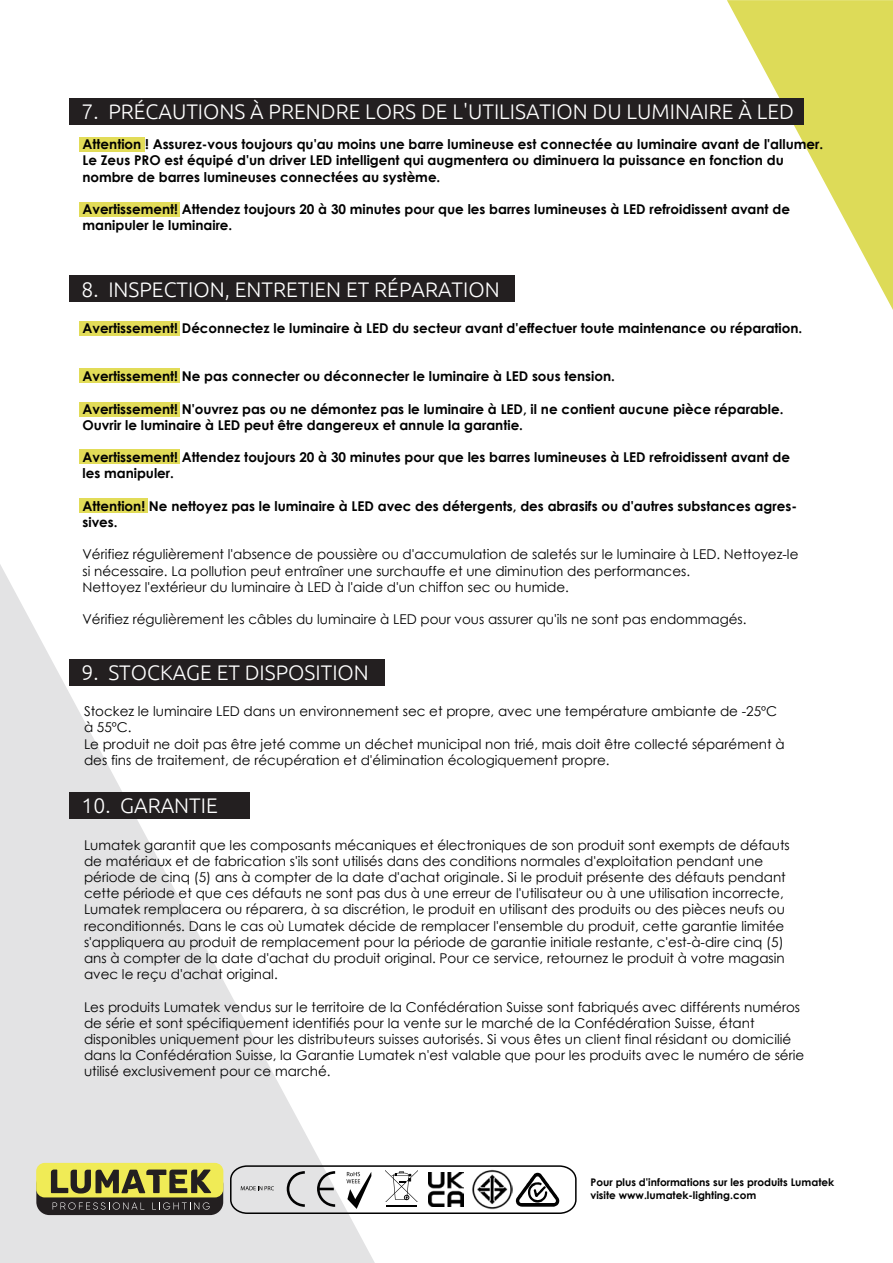
<style>
.page{position:relative;width:893px;height:1263px;background:#fff}
.page>*{position:absolute;margin:0;border:0;box-sizing:border-box;transform-origin:0 0}
.t1{font:300 21.15px "Ubuntu";color:#fff}
.t2{font:13.5px/16.2px "Century Gothic";color:#010101}
.t3{font:700 13.5px/16.2px "Century Gothic";color:#010101}
.t4{font:700 10.5px/12.6px "Century Gothic";color:#010101}
</style>
<div class="page">
<svg style="left:0;top:564px;width:375px;height:699px"></svg>
<svg style="left:727px;top:0;width:165px;height:308px;fill:#dddb5a"></svg>
<div style="left:79px;top:138px;width:66px;height:14px;background:#e2dc58"></div>
<div style="left:79px;top:202px;width:101px;height:15px;background:#e2dc58"></div>
<div style="left:79px;top:321px;width:101px;height:15px;background:#e2dc58"></div>
<div style="left:79px;top:369px;width:101px;height:14px;background:#e2dc58"></div>
<div style="left:79px;top:402px;width:101px;height:15px;background:#e2dc58"></div>
<div style="left:79px;top:450px;width:101px;height:14px;background:#e2dc58"></div>
<div style="left:79px;top:499px;width:69px;height:14px;background:#e2dc58"></div>
<div style="left:69px;top:98px;width:734px;height:27px;background:#231f20"></div>
<div style="left:69px;top:659px;width:315px;height:27px;background:#231f20"></div>
<div style="left:69px;top:275px;width:446px;height:27px;background:#231f20"></div>
<div style="left:69px;top:792px;width:181px;height:27px;background:#231f20"></div>
<div style="left:36px;top:1171px;width:187px;height:44px;background:#231f20;border-radius:13px"></div>
<div style="left:36px;top:1163px;width:187px;height:34px;background:#f0eb56;border-radius:8px"></div>
<svg style="left:51px;top:1170px;width:160px;height:24px"></svg>
<svg style="left:53px;top:1202px;width:91px;height:8px"></svg>
<svg style="left:152px;top:1202px;width:58px;height:8px"></svg>
<svg style="left:229px;top:1165px;width:348px;height:50px"></svg>
<h1 class="t1" style="left:82px;top:99px;width:713px">7. PRÉCAUTIONS À PRENDRE LORS DE L'UTILISATION DU LUMINAIRE À LED</h1>
<p class="t3" style="left:82px;top:136px;width:742px">Attention ! Assurez-vous toujours qu'au moins une barre lumineuse est connectée au luminaire avant de l'allumer.<br>Le Zeus PRO est équipé d'un driver LED intelligent qui augmentera ou diminuera la puissance en fonction du nombre de barres lumineuses connectées au système.</p>
<p class="t3" style="left:82px;top:200px;width:709px">Avertissement! Attendez toujours 20 à 30 minutes pour que les barres lumineuses à LED refroidissent avant de manipuler le luminaire.</p>
<h1 class="t1" style="left:82px;top:276px;width:419px">8. INSPECTION, ENTRETIEN ET RÉPARATION</h1>
<p class="t3" style="left:82px;top:319px;width:721px">Avertissement! Déconnectez le luminaire à LED du secteur avant d'effectuer toute maintenance ou réparation.</p>
<p class="t3" style="left:82px;top:368px;width:534px">Avertissement! Ne pas connecter ou déconnecter le luminaire à LED sous tension.</p>
<p class="t3" style="left:82px;top:400px;width:702px">Avertissement! N'ouvrez pas ou ne démontez pas le luminaire à LED, il ne contient aucune pièce réparable.<br>Ouvrir le luminaire à LED peut être dangereux et annule la garantie.</p>
<p class="t3" style="left:82px;top:449px;width:709px">Avertissement! Attendez toujours 20 à 30 minutes pour que les barres lumineuses à LED refroidissent avant de les manipuler.</p>
<p class="t3" style="left:82px;top:497px;width:716px">Attention! Ne nettoyez pas le luminaire à LED avec des détergents, des abrasifs ou d'autres substances agres&shy;sives.</p>
<p class="t2" style="left:82px;top:546px;width:717px">Vérifiez régulièrement l'absence de poussière ou d'accumulation de saletés sur le luminaire à LED. Nettoyez-le si nécessaire. La pollution peut entraîner une surchauffe et une diminution des performances.<br>Nettoyez l'extérieur du luminaire à LED à l'aide d'un chiffon sec ou humide.</p>
<p class="t2" style="left:82px;top:611px;width:665px">Vérifiez régulièrement les câbles du luminaire à LED pour vous assurer qu'ils ne sont pas endommagés.</p>
<h1 class="t1" style="left:82px;top:660px;width:289px">9. STOCKAGE ET DISPOSITION</h1>
<p class="t2" style="left:84px;top:703px;width:702px">Stockez le luminaire LED dans un environnement sec et propre, avec une température ambiante de -25ºC à 55ºC.<br>Le produit ne doit pas être jeté comme un déchet municipal non trié, mais doit être collecté séparément à des fins de traitement, de récupération et d'élimination écologiquement propre.</p>
<h1 class="t1" style="left:82px;top:793px;width:138px">10. GARANTIE</h1>
<p class="t2" style="left:84px;top:836px;width:707px">Lumatek garantit que les composants mécaniques et électroniques de son produit sont exempts de défauts de matériaux et de fabrication s'ils sont utilisés dans des conditions normales d'exploitation pendant une période de cinq (5) ans à compter de la date d'achat originale. Si le produit présente des défauts pendant cette période et que ces défauts ne sont pas dus à une erreur de l'utilisateur ou à une utilisation incorrecte, Lumatek remplacera ou réparera, à sa discrétion, le produit en utilisant des produits ou des pièces neufs ou reconditionnés. Dans le cas où Lumatek décide de remplacer l'ensemble du produit, cette garantie limitée s'appliquera au produit de remplacement pour la période de garantie initiale restante, c'est-à-dire cinq (5) ans à compter de la date d'achat du produit original. Pour ce service, retournez le produit à votre magasin avec le reçu d'achat original.</p>
<p class="t2" style="left:84px;top:998px;width:721px">Les produits Lumatek vendus sur le territoire de la Confédération Suisse sont fabriqués avec différents numéros de série et sont spécifiquement identifiés pour la vente sur le marché de la Confédération Suisse, étant disponibles uniquement pour les distributeurs suisses autorisés. Si vous êtes un client final résidant ou domicilié dans la Confédération Suisse, la Garantie Lumatek n'est valable que pour les produits avec le numéro de série utilisé exclusivement pour ce marché.</p>
<p class="t4" style="left:590px;top:1175px;width:245px">Pour plus d'informations sur les produits Lumatek visite www.lumatek-lighting.com</p>
</div>
